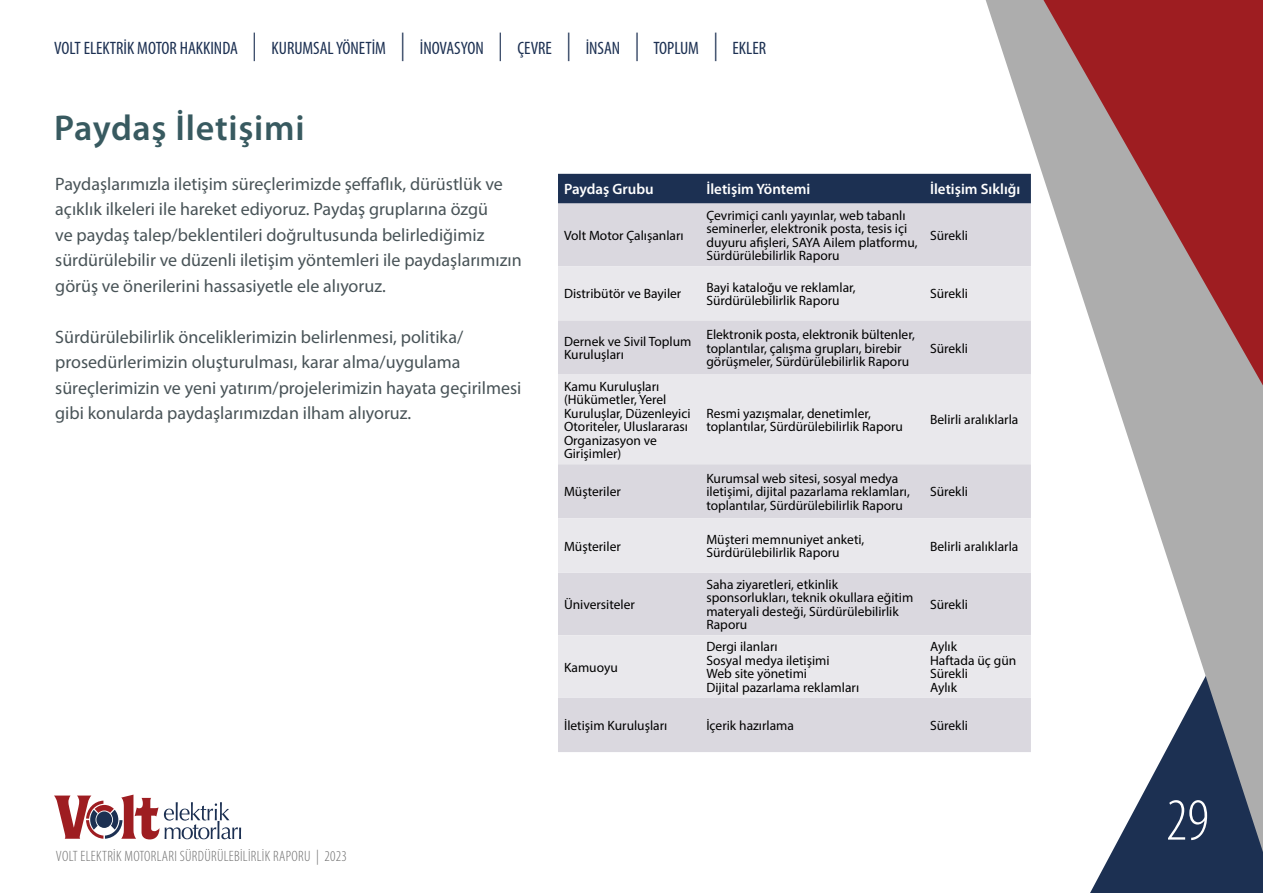
<style>
.page{position:relative;width:1263px;height:893px;background:#fff}
.page>*{position:absolute;margin:0;border:0;box-sizing:border-box;transform-origin:0 0}
.t1{font:300 condensed 60px "Myriad Pro";color:#fff}
.t2{font:600 36px "Myriad Pro";letter-spacing:.02em;color:#385a60}
.t3{font:18px/25.5px "Myriad Pro";color:#485357}
.t4{font:condensed 18px "Myriad Pro";color:#1c3052}
.t5{font:300 condensed 15px "Myriad Pro";letter-spacing:.02em;color:#6f6f6f}
.t6{font:600 15px "Myriad Pro";color:#fff}
.t7{font:13.5px/13.5px "Myriad Pro";color:#000}
.s1{font-weight:300;font-size:28.5px}
</style>
<div class="page">
<div style="left:558px;top:174px;width:420px;height:30px;background:#1c3052"></div>
<div style="left:558px;top:204px;width:420px;height:548px;background:#dad8df"></div>
<svg style="left:558px;top:266px;width:420px;height:432px;background:#e3e1e6"></svg>
<svg style="left:978px;top:0;width:285px;height:893px"></svg>
<svg style="left:1030px;top:0;width:233px;height:421px;background:#b1797b"></svg>
<svg style="left:54px;top:795px;width:187px;height:44px"></svg>
<h3 class="t4" style="left:54px;top:37px;width:714px">VOLT ELEKTRİK MOTOR HAKKINDA <span class="s1">|</span> KURUMSAL YÖNETİM <span class="s1">|</span> İNOVASYON <span class="s1">|</span> ÇEVRE <span class="s1">|</span> İNSAN <span class="s1">|</span> TOPLUM <span class="s1">|</span> EKLER</h3>
<h2 class="t2" style="left:54px;top:105px;width:252px">Paydaş İletişimi</h2>
<p class="t3" style="left:55px;top:171px;width:468px">Paydaşlarımızla iletişim süreçlerimizde şeffaflık, dürüstlük ve açıklık ilkeleri ile hareket ediyoruz. Paydaş gruplarına özgü<br>ve paydaş talep/beklentileri doğrultusunda belirlediğimiz sürdürülebilir ve düzenli iletişim yöntemleri ile paydaşlarımızın görüş ve önerilerini hassasiyetle ele alıyoruz.</p>
<p class="t3" style="left:55px;top:324px;width:468px">Sürdürülebilirlik önceliklerimizin belirlenmesi, politika/ prosedürlerimizin oluşturulması, karar alma/uygulama süreçlerimizin ve yeni yatırım/projelerimizin hayata geçirilmesi gibi konularda paydaşlarımızdan ilham alıyoruz.</p>
<p class="t6" style="left:564px;top:180px;width:91px">Paydaş Grubu</p>
<p class="t6" style="left:706px;top:180px;width:106px">İletişim Yöntemi</p>
<p class="t6" style="left:930px;top:180px;width:92px">İletişim Sıklığı</p>
<p class="t7" style="left:564px;top:228px;width:121px">Volt Motor Çalışanları</p>
<p class="t7" style="left:706px;top:208px;width:213px">Çevrimiçi canlı yayınlar, web tabanlı seminerler, elektronik posta, tesis içi duyuru afişleri, SAYA Ailem platformu, Sürdürülebilirlik Raporu</p>
<p class="t7" style="left:930px;top:228px;width:40px">Sürekli</p>
<p class="t7" style="left:564px;top:287px;width:119px">Distribütör ve Bayiler</p>
<p class="t7" style="left:706px;top:280px;width:151px">Bayi kataloğu ve reklamlar,<br>Sürdürülebilirlik Raporu</p>
<p class="t7" style="left:930px;top:287px;width:40px">Sürekli</p>
<p class="t7" style="left:564px;top:334px;width:129px">Dernek ve Sivil Toplum<br>Kuruluşları</p>
<p class="t7" style="left:706px;top:328px;width:210px">Elektronik posta, elektronik bültenler, toplantılar, çalışma grupları, birebir görüşmeler, Sürdürülebilirlik Raporu</p>
<p class="t7" style="left:930px;top:341px;width:40px">Sürekli</p>
<p class="t7" style="left:564px;top:379px;width:128px">Kamu Kuruluşları (Hükümetler, Yerel<br>Kuruluşlar, Düzenleyici<br>Otoriteler, Uluslararası<br>Organizasyon ve<br>Girişimler)</p>
<p class="t7" style="left:564px;top:485px;width:58px">Müşteriler</p>
<p class="t7" style="left:706px;top:406px;width:198px">Resmi yazışmalar, denetimler, toplantılar, Sürdürülebilirlik Raporu</p>
<p class="t7" style="left:930px;top:413px;width:90px">Belirli aralıklarla</p>
<p class="t7" style="left:706px;top:471px;width:205px">Kurumsal web sitesi, sosyal medya iletişimi, dijital pazarlama reklamları, toplantılar, Sürdürülebilirlik Raporu</p>
<p class="t7" style="left:930px;top:485px;width:40px">Sürekli</p>
<p class="t7" style="left:564px;top:539px;width:58px">Müşteriler</p>
<p class="t7" style="left:706px;top:532px;width:160px">Müşteri memnuniyet anketi,<br>Sürdürülebilirlik Raporu</p>
<p class="t7" style="left:930px;top:539px;width:90px">Belirli aralıklarla</p>
<p class="t7" style="left:564px;top:597px;width:72px">Üniversiteler</p>
<p class="t7" style="left:706px;top:577px;width:208px">Saha ziyaretleri, etkinlik sponsorlukları, teknik okullara eğitim materyali desteği, Sürdürülebilirlik<br>Raporu</p>
<p class="t7" style="left:930px;top:597px;width:40px">Sürekli</p>
<p class="t7" style="left:564px;top:660px;width:55px">Kamuoyu</p>
<p class="t7" style="left:706px;top:640px;width:154px">Dergi ilanları<br>Sosyal medya iletişimi<br>Web site yönetimi<br>Dijital pazarlama reklamları</p>
<p class="t7" style="left:930px;top:640px;width:88px">Aylık<br>Haftada üç gün<br>Sürekli<br>Aylık</p>
<p class="t7" style="left:564px;top:719px;width:105px">İletişim Kuruluşları</p>
<p class="t7" style="left:706px;top:719px;width:89px">İçerik hazırlama</p>
<p class="t7" style="left:930px;top:719px;width:40px">Sürekli</p>
<p class="t5" style="left:56px;top:848px;width:293px">VOLT ELEKTRİK MOTORLARI SÜRDÜRÜLEBİLİRLİK RAPORU | 2023</p>
<h1 class="t1" style="left:1166px;top:788px;width:45px">29</h1>
</div>
